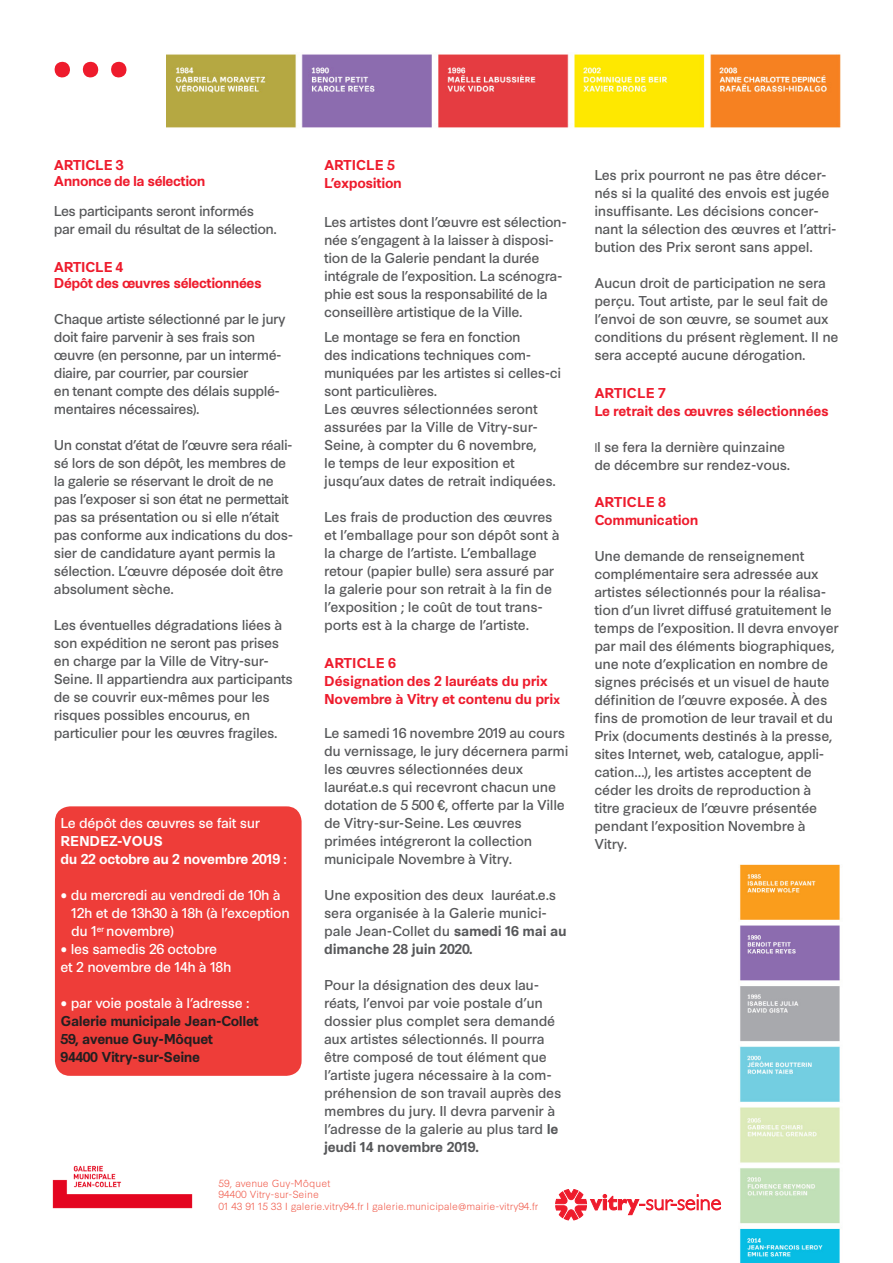
<style>
.page{position:relative;width:893px;height:1263px;background:#fff}
.page>*{position:absolute;margin:0;border:0;box-sizing:border-box;transform-origin:0 0}
.texte_anglais{font:13.5px/18px "Synthese";letter-spacing:-.02em;color:#57585a}
.texte_anglais-2{font:13.5px/18px "Synthese";letter-spacing:-.04em;color:#57585a}
.t1{font:13.5px/18px "Synthese";letter-spacing:-.03em;color:#fff}
.texte_anglais-3{font:700 13.5px/18px "Synthese";letter-spacing:-.02em;color:#ee1b2c}
.t2{font:700 13.5px/18px "Synthese";letter-spacing:-.03em;color:#231f20}
.texte_anglais-4{font:700 13.5px/16.5px "Synthese";letter-spacing:-.04em;color:#ee1b2c}
.t3{font:700 13.5px "Synthese";letter-spacing:-.03em;color:#fff}
.t4{font:300 9.75px "Synthese";color:#f05949}
.s1{font-weight:400}
.s2{font-size:12px}
.s3{font-weight:700}
.s4{font-weight:300;font-size:12px;color:#231f20}
</style>
<div class="page">
<svg style="left:54px;top:61px;width:16px;height:17px"></svg>
<svg style="left:82px;top:61px;width:17px;height:17px"></svg>
<svg style="left:111px;top:61px;width:16px;height:17px"></svg>
<svg style="left:555px;top:1189px;width:166px;height:32px"></svg>
<img style="left:167px;top:54px;width:674px;height:74px">
<div style="left:55px;top:806px;width:247px;height:270px;background:#ee3d39;border-radius:15px"></div>
<img style="left:739px;top:864px;width:101px;height:399px">
<img style="left:52px;top:1165px;width:141px;height:44px">
<p class="texte_anglais-3" style="left:54px;top:156px;width:71px">ARTICLE 3</p>
<p class="texte_anglais-4" style="left:54px;top:173px;width:153px">Annonce de la sélection</p>
<p class="texte_anglais-2" style="left:54px;top:202px;width:225px">Les participants seront informés par email du résultat de la sélection.</p>
<p class="texte_anglais-4" style="left:54px;top:258px;width:210px">ARTICLE 4<br>Dépôt des œuvres sélectionnées</p>
<p class="texte_anglais-2" style="left:54px;top:310px;width:233px">Chaque artiste sélectionné par le jury doit faire parvenir à ses frais son œuvre (en personne, par un intermé&shy;diaire, par courrier, par coursier<br>en tenant compte des délais supplé&shy;mentaires nécessaires).</p>
<p class="texte_anglais" style="left:54px;top:436px;width:241px">Un constat d’état de l’œuvre sera réali&shy;sé lors de son dépôt, les membres de la galerie se réservant le droit de ne pas l’exposer si son état ne permettait pas sa présentation ou si elle n’était pas conforme aux indications du dos&shy;sier de candidature ayant permis la sélection. L’œuvre déposée doit être absolument sèche.</p>
<p class="texte_anglais" style="left:54px;top:616px;width:241px">Les éventuelles dégradations liées à son expédition ne seront pas prises en charge par la Ville de Vitry-sur-Seine. Il appartiendra aux participants de se couvrir eux-mêmes pour les risques possibles encourus, en particulier pour les œuvres fragiles.</p>
<p class="t1" style="left:61px;top:814px;width:201px">Le dépôt des œuvres se fait sur</p>
<p class="t3" style="left:61px;top:833px;width:104px">RENDEZ-VOUS</p>
<p class="t3" style="left:61px;top:851px;width:228px">du 22 octobre au 2 novembre 2019 <span class="s1">:</span></p>
<p class="t1" style="left:71px;top:886px;width:220px;text-indent:-11px">• du mercredi au vendredi de 10h à<br>12h et de 13h30 à 18h (à l’exception du 1<sup>er</sup> novembre)</p>
<p class="t1" style="left:61px;top:940px;width:158px">• les samedis 26 octobre</p>
<p class="t1" style="left:61px;top:958px;width:172px">et 2 novembre de 14h à 18h</p>
<p class="t1" style="left:61px;top:994px;width:190px">• par voie postale à l’adresse :</p>
<p class="t2" style="left:61px;top:1012px;width:200px">Galerie municipale Jean-Collet<br>59, avenue Guy-Môquet<br>94400 Vitry-sur-Seine</p>
<p class="texte_anglais-3" style="left:324px;top:156px;width:79px">ARTICLE 5<br>L’exposition</p>
<p class="texte_anglais" style="left:324px;top:213px;width:244px">Les artistes dont l’œuvre est sélection&shy;née s’engagent à la laisser à disposi&shy;tion de la Galerie pendant la durée intégrale de l’exposition. La scénogra&shy;phie est sous la responsabilité de la conseillère artistique de la Ville.</p>
<p class="texte_anglais" style="left:324px;top:328px;width:239px">Le montage se fera en fonction<br>des indications techniques com&shy;muniquées par les artistes si celles-ci sont particulières.</p>
<p class="texte_anglais" style="left:324px;top:400px;width:233px">Les œuvres sélectionnées seront assurées par la Ville de Vitry-sur-Seine, à compter du 6 novembre,<br>le temps de leur exposition et jusqu’aux dates de retrait indiquées.</p>
<p class="texte_anglais" style="left:324px;top:508px;width:237px">Les frais de production des œuvres et l’emballage pour son dépôt sont à la charge de l’artiste. L’emballage retour (papier bulle) sera assuré par la galerie pour son retrait à la fin de l’exposition ; le coût de tout trans&shy;ports est à la charge de l’artiste.</p>
<p class="texte_anglais-3" style="left:324px;top:654px;width:238px">ARTICLE 6<br>Désignation des 2 lauréats du prix<br>Novembre à Vitry et contenu du pri<span class="s2">x</span></p>
<p class="texte_anglais" style="left:324px;top:724px;width:246px">Le samedi 16 novembre 2019 au cours du vernissage, le jury décernera parmi les œuvres sélectionnées deux lauréat.e.s qui recevront chacun une dotation de 5 500 €, offerte par la Ville de Vitry-sur-Seine. Les œuvres primées intégreront la collection municipale Novembre à Vitry.</p>
<p class="texte_anglais" style="left:324px;top:886px;width:244px">Une exposition des deux lauréat.e.s sera organisée à la Galerie munici&shy;pale Jean-Collet du <span class="s3">samedi 16 mai au dimanche 28 juin 2020.</span></p>
<p class="texte_anglais" style="left:324px;top:976px;width:239px">Pour la désignation des deux lau&shy;réats, l’envoi par voie postale d’un dossier plus complet sera demandé aux artistes sélectionnés. Il pourra être composé de tout élément que l’artiste jugera nécessaire à la com&shy;préhension de son travail auprès des membres du jury. Il devra parvenir à l’adresse de la galerie au plus tard <span class="s3">le jeudi 14 novembre 2019.</span></p>
<p class="t4" style="left:219px;top:1177px;width:113px">59, avenue Guy-Môquet</p>
<p class="t4" style="left:219px;top:1188px;width:102px">94400 Vitry-sur-Seine</p>
<p class="t4" style="left:219px;top:1200px;width:321px">01 43 91 15 33 I galerie.vitry94.fr I galerie.municipale@mairie-vitry94.fr</p>
<p class="texte_anglais" style="left:594px;top:166px;width:244px">Les prix pourront ne pas être décer&shy;nés si la qualité des envois est jugée insuffisante. Les décisions concer&shy;nant la sélection des œuvres et l’attri&shy;bution des Prix seront sans appel.</p>
<p class="texte_anglais" style="left:594px;top:274px;width:246px">Aucun droit de participation ne sera perçu. Tout artiste, par le seul fait de l’envoi de son œuvre, se soumet aux conditions du présent règlement. Il ne sera accepté aucune dérogation.</p>
<p class="texte_anglais-3" style="left:594px;top:384px;width:73px">ARTICLE 7</p>
<p class="texte_anglais-3" style="left:594px;top:402px;width:236px">Le retrait des œuvres sélectionnées</p>
<p class="texte_anglais" style="left:594px;top:438px;width:198px"><span class="s4">I</span>l se fera la dernière quinzaine de décembre sur rendez-vous.</p>
<p class="texte_anglais-3" style="left:594px;top:493px;width:106px">ARTICLE 8<br>Communication</p>
<p class="texte_anglais" style="left:594px;top:547px;width:246px">Une demande de renseignement complémentaire sera adressée aux artistes sélectionnés pour la réalisa&shy;tion d’un livret diffusé gratuitement le temps de l’exposition. Il devra envoyer par mail des éléments biographiques, une note d’explication en nombre de signes précisés et un visuel de haute définition de l’œuvre exposée. À des fins de promotion de leur travail et du Prix (documents destinés à la presse, sites Internet, web, catalogue, appli&shy;cation…), les artistes acceptent de céder les droits de reproduction à titre gracieux de l’œuvre présentée pendant l’exposition Novembre à Vitry.</p>
</div>
